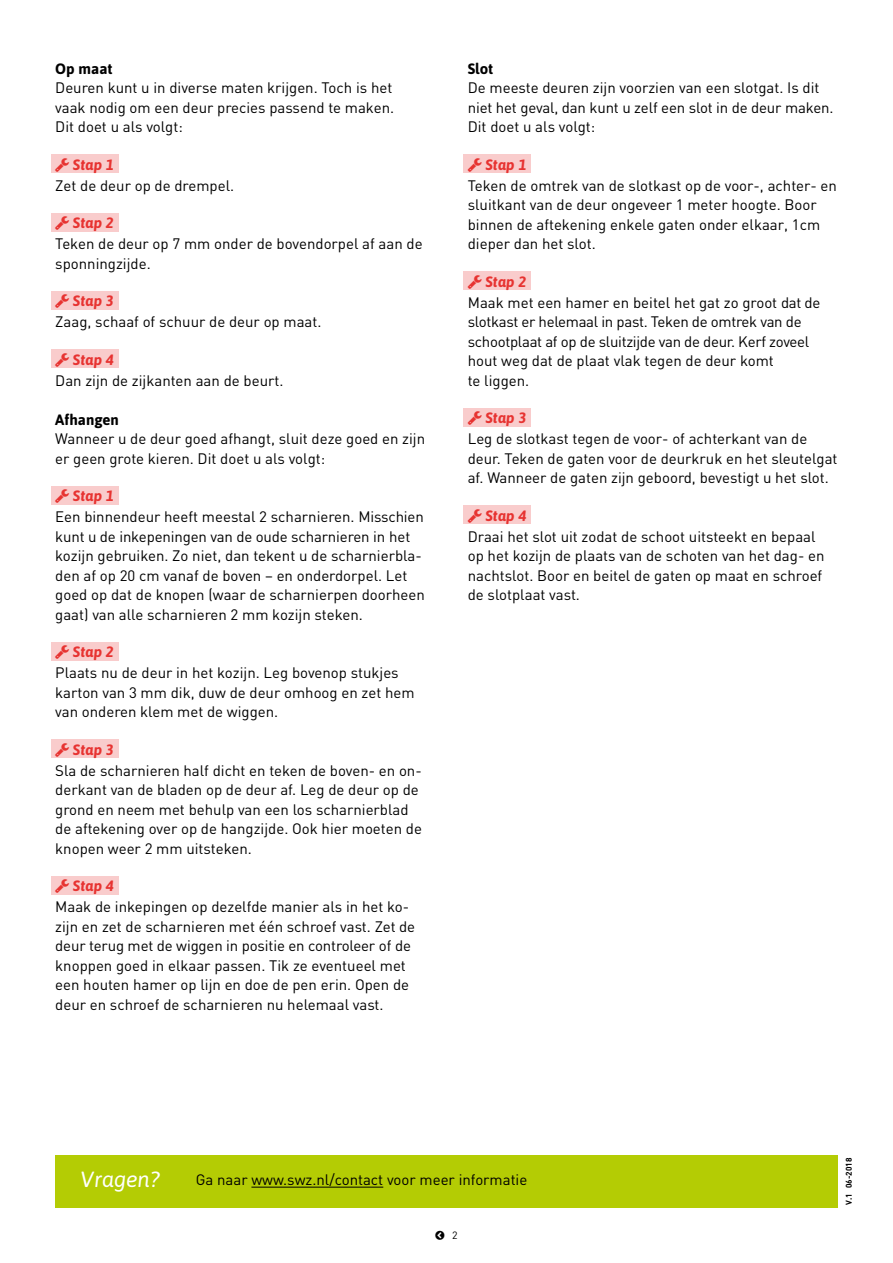
<style>
.page{position:relative;width:893px;height:1263px;background:#fff}
.page>*{position:absolute;margin:0;border:0;box-sizing:border-box;transform-origin:0 0}
.t1{font:italic 21.9px "Asap";color:#fff}
.t2{font:15px/19.5px "DIN";color:#000}
.t3{font:15px/19.5px "DIN";letter-spacing:-.02em;color:#000}
.t4{font:italic 700 15px "Asap";color:#e73331}
.t5{font:700 15px "Asap";color:#000}
.t6{font:10.5px "DIN";color:#000}
.t7{font:700 8.25px "DIN";color:#000}
</style>
<div class="page">
<div style="left:51px;top:154px;width:67px;height:19px;background:#f9cccc"></div>
<div style="left:51px;top:213px;width:67px;height:19px;background:#f9cccc"></div>
<div style="left:51px;top:291px;width:67px;height:19px;background:#f9cccc"></div>
<div style="left:51px;top:349px;width:67px;height:19px;background:#f9cccc"></div>
<div style="left:51px;top:486px;width:67px;height:19px;background:#f9cccc"></div>
<div style="left:51px;top:642px;width:67px;height:19px;background:#f9cccc"></div>
<div style="left:51px;top:739px;width:67px;height:19px;background:#f9cccc"></div>
<div style="left:51px;top:876px;width:67px;height:19px;background:#f9cccc"></div>
<div style="left:463px;top:154px;width:68px;height:19px;background:#f9cccc"></div>
<div style="left:463px;top:271px;width:68px;height:19px;background:#f9cccc"></div>
<div style="left:463px;top:408px;width:68px;height:19px;background:#f9cccc"></div>
<div style="left:463px;top:505px;width:68px;height:19px;background:#f9cccc"></div>
<div style="left:55px;top:1155px;width:783px;height:53px;background:#b4cc04"></div>
<hr style="left:251px;top:1187px;width:132px;height:1px;background:#000">
<p class="t5" style="left:55px;top:58px;width:59px">Op maat</p>
<p class="t2" style="left:55px;top:78px;width:340px;text-align:justify">Deuren kunt u in diverse maten krijgen. Toch is het vaak nodig om een deur precies passend te maken.<br>Dit doet u als volgt:</p>
<p class="t4" style="left:73px;top:154px;width:43px">Stap 1</p>
<p class="t2" style="left:55px;top:175px;width:180px">Zet de deur op de drempel.</p>
<p class="t4" style="left:73px;top:213px;width:43px">Stap 2</p>
<p class="t2" style="left:55px;top:234px;width:369px">Teken de deur op 7 mm onder de bovendorpel af aan de sponningzijde.</p>
<p class="t4" style="left:73px;top:291px;width:43px">Stap 3</p>
<p class="t2" style="left:55px;top:312px;width:268px">Zaag, schaaf of schuur de deur op maat.</p>
<p class="t4" style="left:73px;top:349px;width:43px">Stap 4</p>
<p class="t2" style="left:55px;top:370px;width:230px">Dan zijn de zijkanten aan de beurt.</p>
<p class="t5" style="left:55px;top:409px;width:65px">Afhangen</p>
<p class="t2" style="left:55px;top:429px;width:371px">Wanneer u de deur goed afhangt, sluit deze goed en zijn er geen grote kieren. Dit doet u als volgt:</p>
<p class="t4" style="left:73px;top:486px;width:43px">Stap 1</p>
<p class="t2" style="left:55px;top:507px;width:371px">Een binnendeur heeft meestal 2 scharnieren. Misschien kunt u de inkepeningen van de oude scharnieren in het kozijn gebruiken. Zo niet, dan tekent u de scharnierbla&shy;den af op 20 cm vanaf de boven – en onderdorpel. Let goed op dat de knopen (waar de scharnierpen doorheen gaat) van alle scharnieren 2 mm kozijn steken.</p>
<p class="t4" style="left:73px;top:642px;width:43px">Stap 2</p>
<p class="t2" style="left:55px;top:663px;width:361px">Plaats nu de deur in het kozijn. Leg bovenop stukjes karton van 3 mm dik, duw de deur omhoog en zet hem van onderen klem met de wiggen.</p>
<p class="t4" style="left:73px;top:739px;width:43px">Stap 3</p>
<p class="t2" style="left:55px;top:760px;width:368px">Sla de scharnieren half dicht en teken de boven- en on&shy;derkant van de bladen op de deur af. Leg de deur op de grond en neem met behulp van een los scharnierblad de aftekening over op de hangzijde. Ook hier moeten de knopen weer 2 mm uitsteken.</p>
<p class="t4" style="left:73px;top:876px;width:43px">Stap 4</p>
<p class="t2" style="left:55px;top:897px;width:361px">Maak de inkepingen op dezelfde manier als in het ko&shy;zijn en zet de scharnieren met één schroef vast. Zet de deur terug met de wiggen in positie en controleer of de knoppen goed in elkaar passen. Tik ze eventueel met een houten hamer op lijn en doe de pen erin. Open de deur en schroef de scharnieren nu helemaal vast.</p>
<p class="t5" style="left:468px;top:58px;width:27px">Slot</p>
<p class="t2" style="left:468px;top:78px;width:367px">De meeste deuren zijn voorzien van een slotgat. Is dit niet het geval, dan kunt u zelf een slot in de deur maken.<br>Dit doet u als volgt:</p>
<p class="t4" style="left:485px;top:154px;width:43px">Stap 1</p>
<p class="t2" style="left:468px;top:175px;width:371px">Teken de omtrek van de slotkast op de voor-, achter- en sluitkant van de deur ongeveer 1 meter hoogte. Boor binnen de aftekening enkele gaten onder elkaar, 1cm dieper dan het slot.</p>
<p class="t4" style="left:485px;top:271px;width:43px">Stap 2</p>
<p class="t3" style="left:468px;top:292px;width:354px">Maak met een hamer en beitel het gat zo groot dat de slotkast er helemaal in past. Teken de omtrek van de schootplaat af op de sluitzijde van de deur. Kerf zoveel hout weg dat de plaat vlak tegen de deur komt<br>te liggen.</p>
<p class="t4" style="left:485px;top:408px;width:43px">Stap 3</p>
<p class="t2" style="left:468px;top:429px;width:371px">Leg de slotkast tegen de voor- of achterkant van de deur. Teken de gaten voor de deurkruk en het sleutelgat af. Wanneer de gaten zijn geboord, bevestigt u het slot.</p>
<p class="t4" style="left:485px;top:505px;width:43px">Stap 4</p>
<p class="t2" style="left:468px;top:526px;width:358px">Draai het slot uit zodat de schoot uitsteekt en bepaal op het kozijn de plaats van de schoten van het dag- en nachtslot. Boor en beitel de gaten op maat en schroef de slotplaat vast.</p>
<h1 class="t1" style="left:81px;top:1164px;width:81px">Vragen?</h1>
<p class="t2" style="left:196px;top:1169px;width:333px">Ga naar www.swz.nl/contact voor meer informatie</p>
<p class="t6" style="left:452px;top:1229px;width:7px">2</p>
<p class="t7" style="left:844px;top:1204px;width:48px;rotate:-90deg">V.1 06-2018</p>
</div>
